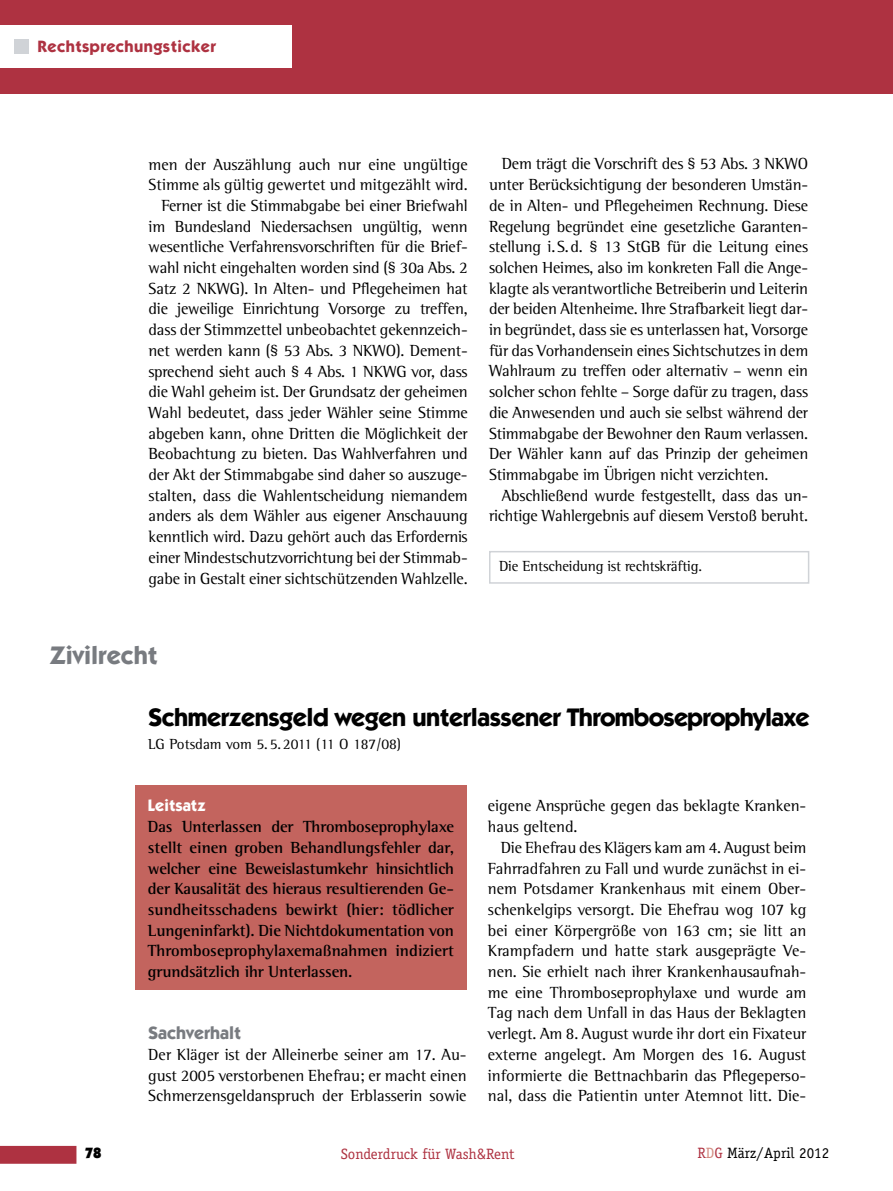
<style>
.page{position:relative;width:893px;height:1191px;background:#fff}
.page>*{position:absolute;margin:0;border:0;box-sizing:border-box;transform-origin:0 0}
.t1{font:700 25.5px "ITC Kabel Std";letter-spacing:-.02em;color:#000}
.t2{font:700 25.5px "ITC Kabel Std";color:#787b80}
.t3{font:700 18px "ITC Kabel Std";color:#787b80}
.t4{font:16.5px/20.7px "Rotis Semi Serif Std";letter-spacing:-.01em;color:#000;text-align:justify}
.t5{font:700 16.5px/20.7px "Rotis Semi Serif Std";letter-spacing:-.01em;color:#000;text-align:justify}
.t6{font:700 16.5px "ITC Kabel Std";letter-spacing:.025em;color:#ae3241}
.t7{font:700 16.5px "ITC Kabel Std";color:#fff}
.t8{font:15px "Rotis Semi Serif Std";letter-spacing:-.01em;color:#000}
.t9{font:15px "Officina Serif Std";color:#ae3241}
.t10{font:15px "Officina Serif Std";color:#000}
.t11{font:900 15px "ITC Kabel Std";color:#000}
.s1{color:#ae3241}
.s2{color:#d38c81}
</style>
<div class="page">
<svg style="left:0;top:1145px;width:76px;height:18px"></svg>
<div style="left:0;top:0;width:893px;height:94px;background:#ae3241"></div>
<div style="left:0;top:25px;width:291px;height:43px;background:#fff"></div>
<div style="left:15px;top:39px;width:14px;height:15px;background:#d0d3d7"></div>
<div style="left:135px;top:785px;width:332px;height:205px;background:#c3645e"></div>
<div style="left:489px;top:551px;width:320px;height:32px;border:2px solid #d0d3d7"></div>
<p class="t6" style="left:38px;top:36px;width:179px">Rechtsprechungsticker</p>
<p class="t4" style="left:149px;top:154px;width:321px;text-align:right">men der Auszählung auch nur eine ungültige Stimme als gültig gewertet und mitgezählt wird.<br>Ferner ist die Stimmabgabe bei einer Briefwahl im Bundesland Niedersachsen ungültig, wenn wesentliche Verfahrensvorschriften für die Brief&shy;wahl nicht eingehalten worden sind (§ 30a Abs. 2<br>Satz 2 NKWG). In Alten- und Pflegeheimen hat die jeweilige Einrichtung Vorsorge zu treffen, dass der Stimmzettel unbeobachtet gekennzeich&shy;net werden kann (§ 53 Abs. 3 NKWO). Dement&shy;sprechend sieht auch § 4 Abs. 1 NKWG vor, dass die Wahl geheim ist. Der Grundsatz der geheimen Wahl bedeutet, dass jeder Wähler seine Stimme abgeben kann, ohne Dritten die Möglichkeit der Beobachtung zu bieten. Das Wahlverfahren und der Akt der Stimmabgabe sind daher so auszuge&shy;stalten, dass die Wahlentscheidung niemandem anders als dem Wähler aus eigener Anschauung kenntlich wird. Dazu gehört auch das Erfordernis einer Mindestschutzvorrichtung bei der Stimmab&shy;gabe in Gestalt einer sichtschützenden Wahlzelle.</p>
<p class="t4" style="left:489px;top:153px;width:321px;text-indent:13px">Dem trägt die Vorschrift des § 53 Abs. 3 NKWO unter Berücksichtigung der besonderen Umstän&shy;de in Alten- und Pflegeheimen Rechnung. Diese Regelung begründet eine gesetzliche Garanten&shy;stellung i.S.d. § 13 StGB für die Leitung eines solchen Heimes, also im konkreten Fall die Ange&shy;klagte als verantwortliche Betreiberin und Leiterin der beiden Altenheime. Ihre Strafbarkeit liegt dar&shy;in begründet, dass sie es unterlassen hat, Vorsorge für das Vorhandensein eines Sichtschutzes in dem Wahlraum zu treffen oder alternativ – wenn ein solcher schon fehlte – Sorge dafür zu tragen, dass die Anwesenden und auch sie selbst während der Stimmabgabe der Bewohner den Raum verlassen.<br>Der Wähler kann auf das Prinzip der geheimen Stimmabgabe im Übrigen nicht verzichten.</p>
<p class="t4" style="left:489px;top:484px;width:321px;text-align:right">Abschließend wurde festgestellt, dass das un&shy;richtige Wahlergebnis auf diesem Verstoß beruht.</p>
<p class="t8" style="left:499px;top:557px;width:204px">Die Entscheidung ist rechtskräftig.</p>
<h1 class="t2" style="left:50px;top:640px;width:109px">Zivilrecht</h1>
<h1 class="t1" style="left:148px;top:701px;width:663px">Schmerzensgeld wegen unterlassener Thromboseprophylaxe</h1>
<p class="t8" style="left:148px;top:735px;width:254px">LG Potsdam vom 5.5.2011 (11 O 187/08)</p>
<p class="t7" style="left:148px;top:795px;width:59px">Leitsatz</p>
<p class="t5" style="left:148px;top:816px;width:308px">Das Unterlassen der Thromboseprophylaxe stellt einen groben Behandlungsfehler dar, welcher eine Beweislastumkehr hinsichtlich der Kausalität des hieraus resultierenden Ge&shy;sundheitsschadens bewirkt (hier: tödlicher Lungeninfarkt). Die Nichtdokumentation von Thromboseprophylaxemaßnahmen indiziert grundsätzlich ihr Unterlassen.</p>
<p class="t3" style="left:148px;top:1022px;width:95px">Sachverhalt</p>
<p class="t4" style="left:148px;top:1044px;width:320px">Der Kläger ist der Alleinerbe seiner am 17. Au&shy;gust 2005 verstorbenen Ehefrau; er macht einen Schmerzensgeldanspruch der Erblasserin sowie</p>
<p class="t4" style="left:488px;top:795px;width:320px">eigene Ansprüche gegen das beklagte Kranken&shy;haus geltend.</p>
<p class="t4" style="left:488px;top:837px;width:320px;text-indent:13px">Die Ehefrau des Klägers kam am 4. August beim Fahrradfahren zu Fall und wurde zunächst in ei&shy;nem Potsdamer Krankenhaus mit einem Ober&shy;schenkelgips versorgt. Die Ehefrau wog 107 kg bei einer Körpergröße von 163 cm; sie litt an Krampfadern und hatte stark ausgeprägte Ve&shy;nen. Sie erhielt nach ihrer Krankenhausaufnah&shy;me eine Thromboseprophylaxe und wurde am Tag nach dem Unfall in das Haus der Beklagten verlegt. Am 8. August wurde ihr dort ein Fixateur externe angelegt. Am Morgen des 16. August informierte die Bettnachbarin das Pflegeperso&shy;nal, dass die Patientin unter Atemnot litt. Die-</p>
<p class="t11" style="left:85px;top:1143px;width:18px">78</p>
<p class="t10" style="left:697px;top:1143px;width:133px"><span class="s1">R</span><span class="s2">D</span><span class="s1">G</span> März/April 2012</p>
<p class="t9" style="left:341px;top:1145px;width:175px">Sonderdruck für Wash&amp;Rent</p>
</div>
